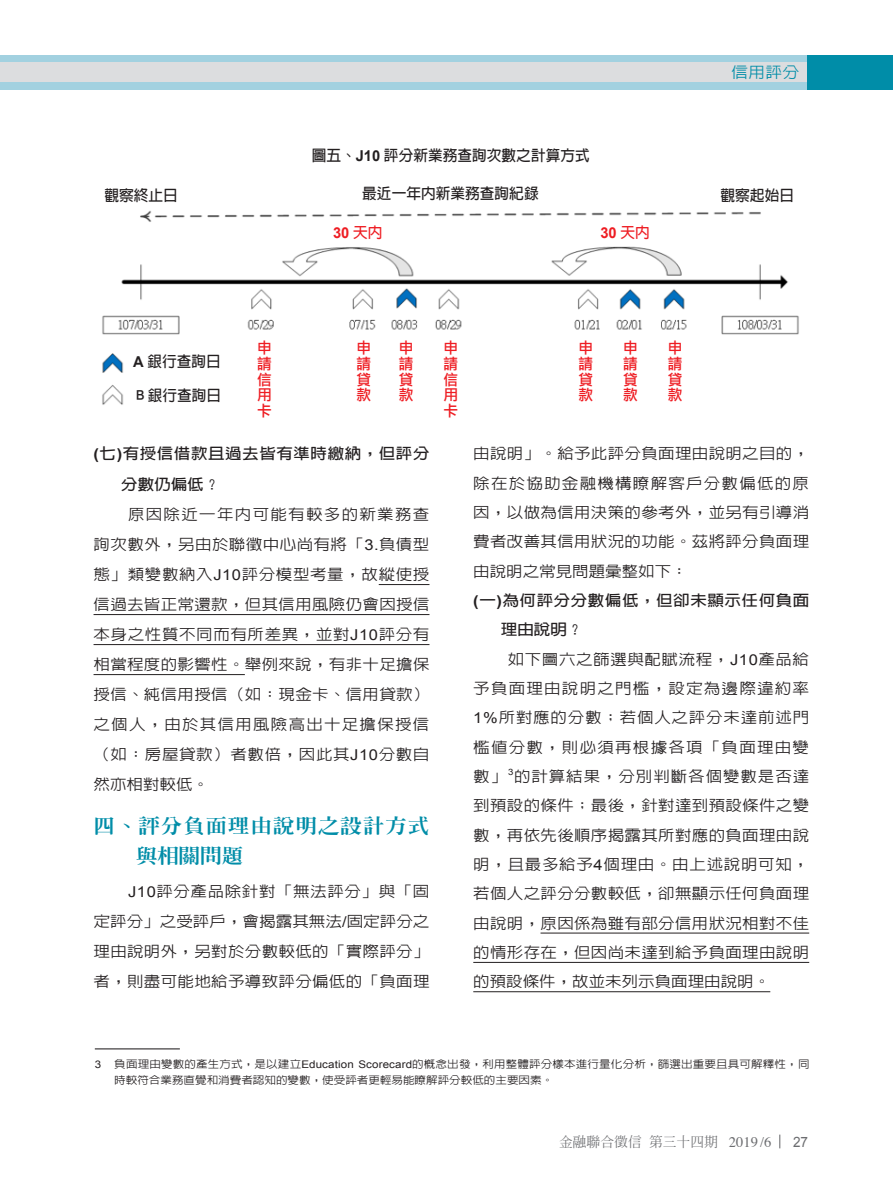
<style>
.page{position:relative;width:893px;height:1191px;background:#fff}
.page>*{position:absolute;margin:0;border:0;box-sizing:border-box;transform-origin:0 0}
._03_大標題{font:800 19.5px/30px "AR Ming B5";letter-spacing:.045em;color:#008da8;scale:1.1 1}
.t1{font:500 15.3px "AR Hei B5";color:#008da8;scale:1.1 1}
._07_內文{font:500 15px/30px "AR Hei B5";letter-spacing:.02em;color:#231f20;text-align:justify;scale:1.1 1}
._09_統計圖標題{font:700 15px "AR Hei B5";color:#231f20}
._07_內文-2{font:700 15px/31.5px "AR Hei B5";letter-spacing:.035em;color:#231f20;scale:1.1 1}
.t2{font:15px/15.8px "Li Hei Pro";color:#ee1d23;text-align:justify}
._09_統計圖標題-2{font:700 15px "Arial";color:#ee1d23}
.t3{font:14.25px "Arial";color:#6c6d70;scale:.95 1}
.t4{font:500 13.8px "AR Ming B5";color:#6c6d70}
._11_備註{font:500 10.5px/16.5px "AR Hei B5";letter-spacing:.01em;color:#231f20;scale:1.1 1}
._07_內文-3{font:8.7px "Arial";color:#231f20;scale:1.1 1}
.s1{font-family:"Arial"}
.s2{font-family:"AR Hei B5"}
.s3{font-family:"Arial";font-weight:400}
.s4{font-family:"Times";font-weight:400;font-size:14.55px}
</style>
<div class="page">
<div style="left:0;top:55px;width:893px;height:34px;background:#a2d1e0"></div>
<div style="left:0;top:62px;width:893px;height:20px;background:#dcdddf"></div>
<div style="left:808px;top:55px;width:85px;height:34px;background:#008da8"></div>
<svg style="left:779px;top:1134px;width:1px;height:14px"></svg>
<hr style="left:379px;top:584px;width:50px;height:1px;background:#231f20">
<hr style="left:94px;top:614px;width:335px;height:1px;background:#231f20">
<hr style="left:94px;top:644px;width:335px;height:1px;background:#231f20">
<hr style="left:94px;top:674px;width:151px;height:1px;background:#231f20">
<hr style="left:540px;top:932px;width:269px;height:1px;background:#231f20">
<hr style="left:473px;top:962px;width:336px;height:1px;background:#231f20">
<hr style="left:473px;top:991px;width:297px;height:1px;background:#231f20">
<img style="left:102px;top:210px;width:697px;height:195px">
<hr style="left:95px;top:1048px;width:85px;height:1px;background:#231f20">
<div style="left:125px;top:354px;width:104px;height:18px;background:#fff"></div>
<div style="left:125px;top:388px;width:104px;height:18px;background:#fff"></div>
<div style="left:306px;top:225px;width:104px;height:17px;background:#fff"></div>
<div style="left:573px;top:225px;width:104px;height:17px;background:#fff"></div>
<div style="left:255px;top:340px;width:19px;height:89px;background:#fff"></div>
<div style="left:441px;top:340px;width:19px;height:89px;background:#fff"></div>
<div style="left:355px;top:340px;width:18px;height:89px;background:#fff"></div>
<div style="left:397px;top:340px;width:19px;height:89px;background:#fff"></div>
<div style="left:577px;top:340px;width:18px;height:89px;background:#fff"></div>
<div style="left:621px;top:340px;width:19px;height:89px;background:#fff"></div>
<div style="left:666px;top:340px;width:19px;height:89px;background:#fff"></div>
<p class="_09_統計圖標題" style="left:312px;top:148px;width:280px">圖五、<span class="s1">J10</span> 評分新業務查詢次數之計算方式</p>
<p class="t1" style="left:732px;top:65px;width:63px">信用評分</p>
<p class="_09_統計圖標題" style="left:104px;top:188px;width:75px">觀察終止日</p>
<p class="_09_統計圖標題" style="left:362px;top:186px;width:178px">最近一年內新業務查詢紀錄</p>
<p class="_09_統計圖標題" style="left:721px;top:188px;width:75px">觀察起始日</p>
<p class="_09_統計圖標題-2" style="left:333px;top:222px;width:51px">30 <span class="s2">天內</span></p>
<p class="_09_統計圖標題-2" style="left:600px;top:222px;width:51px">30 <span class="s2">天內</span></p>
<p class="_09_統計圖標題" style="left:133px;top:354px;width:89px"><span class="s1">A</span> 銀行查詢日</p>
<p class="_09_統計圖標題" style="left:133px;top:388px;width:90px">Ｂ銀行查詢日</p>
<p class="t2" style="left:257px;top:340px;width:16px">申請信用卡</p>
<p class="t2" style="left:443px;top:340px;width:16px">申請信用卡</p>
<p class="t2" style="left:357px;top:340px;width:16px">申請貸款</p>
<p class="t2" style="left:399px;top:340px;width:16px">申請貸款</p>
<p class="t2" style="left:579px;top:340px;width:16px">申請貸款</p>
<p class="t2" style="left:623px;top:340px;width:16px">申請貸款</p>
<p class="t2" style="left:668px;top:340px;width:16px">申請貸款</p>
<p class="_07_內文-2" style="left:121px;top:437px;width:282px;text-indent:-28px"><span class="s1">(</span>七<span class="s1">)</span>有授信借款且過去皆有準時繳納，但評分分數仍偏低？</p>
<p class="_07_內文" style="left:94px;top:499px;width:307px;text-indent:34px">原因除近一年內可能有較多的新業務查詢次數外，另由於聯徵中心尚有將「<span class="s3">3.</span>負債型態」類變數納入<span class="s3">J10</span>評分模型考量，故縱使授信過去皆正常還款，但其信用風險仍會因授信本身之性質不同而有所差異，並對<span class="s3">J10</span>評分有相當程度的影響性。舉例來說，有非十足擔保授信、純信用授信（如：現金卡、信用貸款）之個人，由於其信用風險高出十足擔保授信（如：房屋貸款）者數倍，因此其<span class="s3">J10</span>分數自然亦相對較低。</p>
<p class="_03_大標題" style="left:136px;top:810px;width:268px;text-indent:-43px">四、評分負面理由說明之設計方式與相關問題</p>
<p class="_07_內文" style="left:94px;top:876px;width:307px;text-indent:34px"><span class="s3">J10</span>評分產品除針對「無法評分」與「固定評分」之受評戶，會揭露其無法<span class="s3">/</span>固定評分之理由說明外，另對於分數較低的「實際評分」者，則盡可能地給予導致評分偏低的「負面理</p>
<p class="_07_內文" style="left:473px;top:438px;width:307px;line-height:29.5px">由說明」。給予此評分負面理由說明之目的，除在於協助金融機構瞭解客戶分數偏低的原因，以做為信用決策的參考外，並另有引導消費者改善其信用狀況的功能。茲將評分負面理由說明之常見問題彙整如下：</p>
<p class="_07_內文-2" style="left:501px;top:586px;width:282px;line-height:29.4px;text-indent:-28px"><span class="s1">(</span>一<span class="s1">)</span>為何評分分數偏低，但卻未顯示任何負面理由說明？</p>
<p class="_07_內文" style="left:473px;top:644px;width:307px;line-height:29.4px;text-indent:34px">如下圖六之篩選與配賦流程，<span class="s3">J10</span>產品給予負面理由說明之門檻，設定為邊際違約率<span class="s3">1%</span>所對應的分數；若個人之評分未達前述門檻值分數，則必須再根據各項「負面理由變數」</p>
<p class="_07_內文-3" style="left:508px;top:766px;width:6px">3</p>
<p class="_07_內文" style="left:473px;top:762px;width:307px;line-height:29.2px;text-indent:41px">的計算結果，分別判斷各個變數是否達到預設的條件；最後，針對達到預設條件之變數，再依先後順序揭露其所對應的負面理由說明，且最多給予<span class="s3">4</span>個理由。由上述說明可知，若個人之評分分數較低，卻無顯示任何負面理由說明，原因係為雖有部分信用狀況相對不佳的情形存在，但因尚未達到給予負面理由說明的預設條件，故並未列示負面理由說明。</p>
<p class="_11_備註" style="left:114px;top:1055px;width:633px;text-indent:-20px"><span class="s3">3</span> 負面理由變數的產生方式，是以建立<span class="s3">Education Scorecard</span>的概念出發，利用整體評分樣本進行量化分析，篩選出重要且具可解釋性，同時較符合業務直覺和消費者認知的變數，使受評者更輕易能瞭解評分較低的主要因素。</p>
<p class="t4" style="left:559px;top:1135px;width:214px">金融聯合徵信第三十四期 <span class="s4">2019 /6</span></p>
<p class="t3" style="left:793px;top:1132px;width:17px">27</p>
</div>
